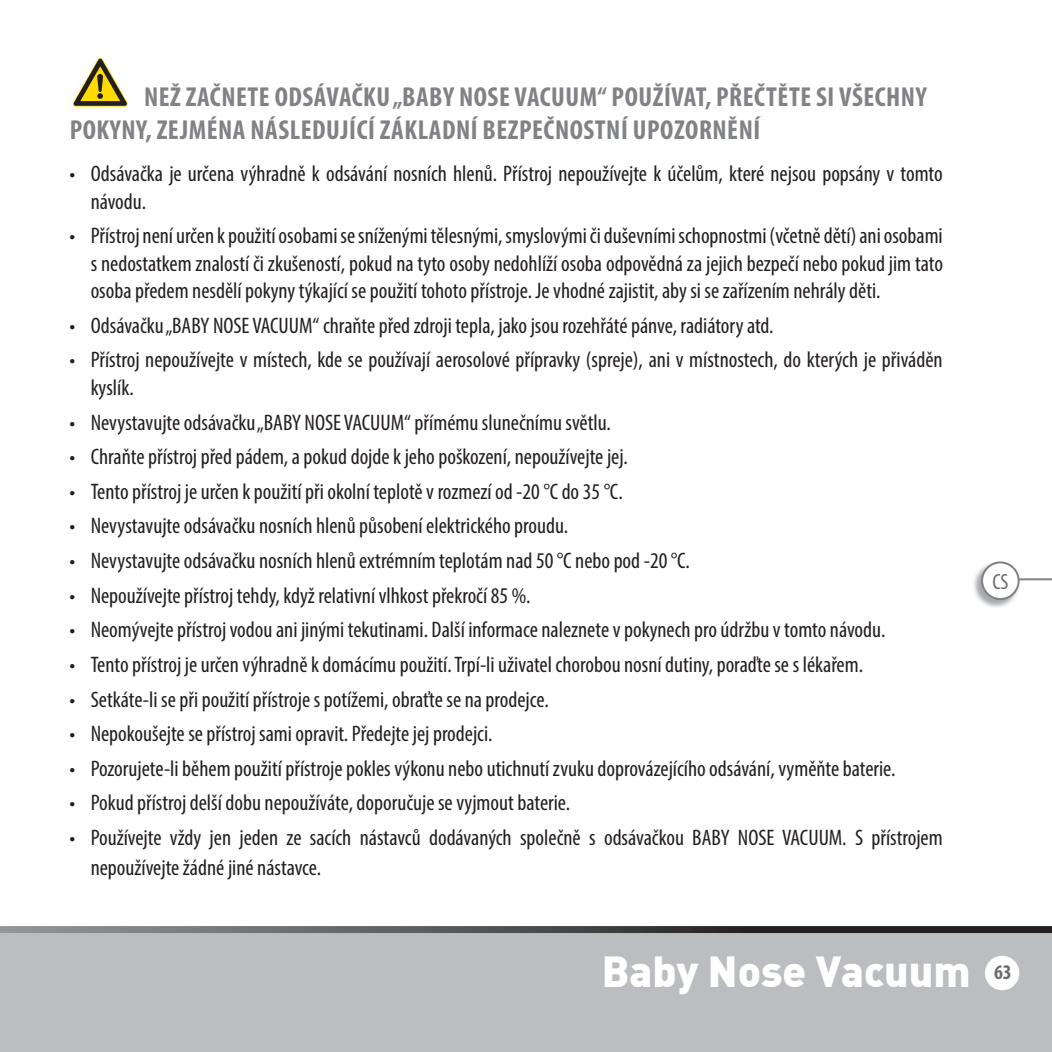
<style>
.page{position:relative;width:1052px;height:1052px;background:#fff}
.page>*{position:absolute;margin:0;border:0;box-sizing:border-box;transform-origin:0 0}
.t1{font:900 42.5px "DIN";color:#fff}
.t2{font:700 condensed 27.5px/33px "Myriad Pro";letter-spacing:.02em;color:#808285}
.t3{font:condensed 22.5px/27.5px "Myriad Pro";color:#231f20}
.t4{font:condensed 22px "Myriad Pro";color:#6c6d70}
</style>
<div class="page">
<div style="left:0;top:929px;width:1051px;height:122px;background:#bcbdc0"></div>
<svg style="left:0;top:926px;width:1051px;height:6px;background:#505052"></svg>
<div style="left:984px;top:955px;width:34px;height:34px;background:#fff;border-radius:50%"></div>
<svg style="left:72px;top:58px;width:56px;height:48px"></svg>
<img style="left:973px;top:562px;width:46px;height:46px">
<div style="left:981px;top:562px;width:37px;height:37px;background:#fff;border-radius:50%"></div>
<div style="left:980px;top:561px;width:39px;height:39px;border:2px solid #808285;border-radius:50%"></div>
<hr style="left:1018px;top:578px;width:33px;height:2px;background:#808285">
<p class="t2" style="left:70px;top:82px;width:858px;text-indent:74px">NEŽ ZAČNETE ODSÁVAČKU „BABY NOSE VACUUM“ POUŽÍVAT, PŘEČTĚTE SI VŠECHNY<br>POKYNY, ZEJMÉNA NÁSLEDUJÍCÍ ZÁKLADNÍ BEZPEČNOSTNÍ UPOZORNĚNÍ</p>
<p class="t3" style="left:91px;top:161px;width:853px;text-indent:-21px">• Odsávačka je určena výhradně k odsávání nosních hlenů. Přístroj nepoužívejte k účelům, které nejsou popsány v tomto návodu.</p>
<p class="t3" style="left:91px;top:223px;width:853px;text-align:justify;text-indent:-21px">• Přístroj není určen k použití osobami se sníženými tělesnými, smyslovými či duševními schopnostmi (včetně dětí) ani osobami s nedostatkem znalostí či zkušeností, pokud na tyto osoby nedohlíží osoba odpovědná za jejich bezpečí nebo pokud jim tato osoba předem nesdělí pokyny týkající se použití tohoto přístroje. Je vhodné zajistit, aby si se zařízením nehrály děti.</p>
<p class="t3" style="left:69px;top:313px;width:705px">• Odsávačku „BABY NOSE VACUUM“ chraňte před zdroji tepla, jako jsou rozehřáté pánve, radiátory atd.</p>
<p class="t3" style="left:91px;top:347px;width:853px;text-indent:-21px">• Přístroj nepoužívejte v místech, kde se používají aerosolové přípravky (spreje), ani v místnostech, do kterých je přiváděn kyslík.</p>
<p class="t3" style="left:69px;top:409px;width:543px">• Nevystavujte odsávačku „BABY NOSE VACUUM“ přímému slunečnímu světlu.</p>
<p class="t3" style="left:69px;top:444px;width:559px">• Chraňte přístroj před pádem, a pokud dojde k jeho poškození, nepoužívejte jej.</p>
<p class="t3" style="left:69px;top:479px;width:554px">• Tento přístroj je určen k použití při okolní teplotě v rozmezí od -20 °C do 35 °C.</p>
<p class="t3" style="left:69px;top:513px;width:500px">• Nevystavujte odsávačku nosních hlenů působení elektrického proudu.</p>
<p class="t3" style="left:69px;top:548px;width:622px">• Nevystavujte odsávačku nosních hlenů extrémním teplotám nad 50 °C nebo pod -20 °C.</p>
<p class="t3" style="left:69px;top:582px;width:462px">• Nepoužívejte přístroj tehdy, když relativní vlhkost překročí 85 %.</p>
<p class="t3" style="left:69px;top:617px;width:817px">• Neomývejte přístroj vodou ani jinými tekutinami. Další informace naleznete v pokynech pro údržbu v tomto návodu.</p>
<p class="t3" style="left:69px;top:652px;width:795px">• Tento přístroj je určen výhradně k domácímu použití. Trpí-li uživatel chorobou nosní dutiny, poraďte se s lékařem.</p>
<p class="t3" style="left:69px;top:686px;width:481px">• Setkáte-li se při použití přístroje s potížemi, obraťte se na prodejce.</p>
<p class="t3" style="left:69px;top:721px;width:424px">• Nepokoušejte se přístroj sami opravit. Předejte jej prodejci.</p>
<p class="t3" style="left:69px;top:755px;width:827px">• Pozorujete-li během použití přístroje pokles výkonu nebo utichnutí zvuku doprovázejícího odsávání, vyměňte baterie.</p>
<p class="t3" style="left:69px;top:790px;width:502px">• Pokud přístroj delší dobu nepoužíváte, doporučuje se vyjmout baterie.</p>
<p class="t3" style="left:91px;top:823px;width:853px;line-height:30px;text-indent:-21px">• Používejte vždy jen jeden ze sacích nástavců dodávaných společně s odsávačkou BABY NOSE VACUUM. S přístrojem nepoužívejte žádné jiné nástavce.</p>
<p class="t4" style="left:991px;top:572px;width:18px">CS</p>
<h1 class="t1" style="left:601px;top:942px;width:411px">Baby Nose Vacuum <sup>63</sup></h1>
</div>
